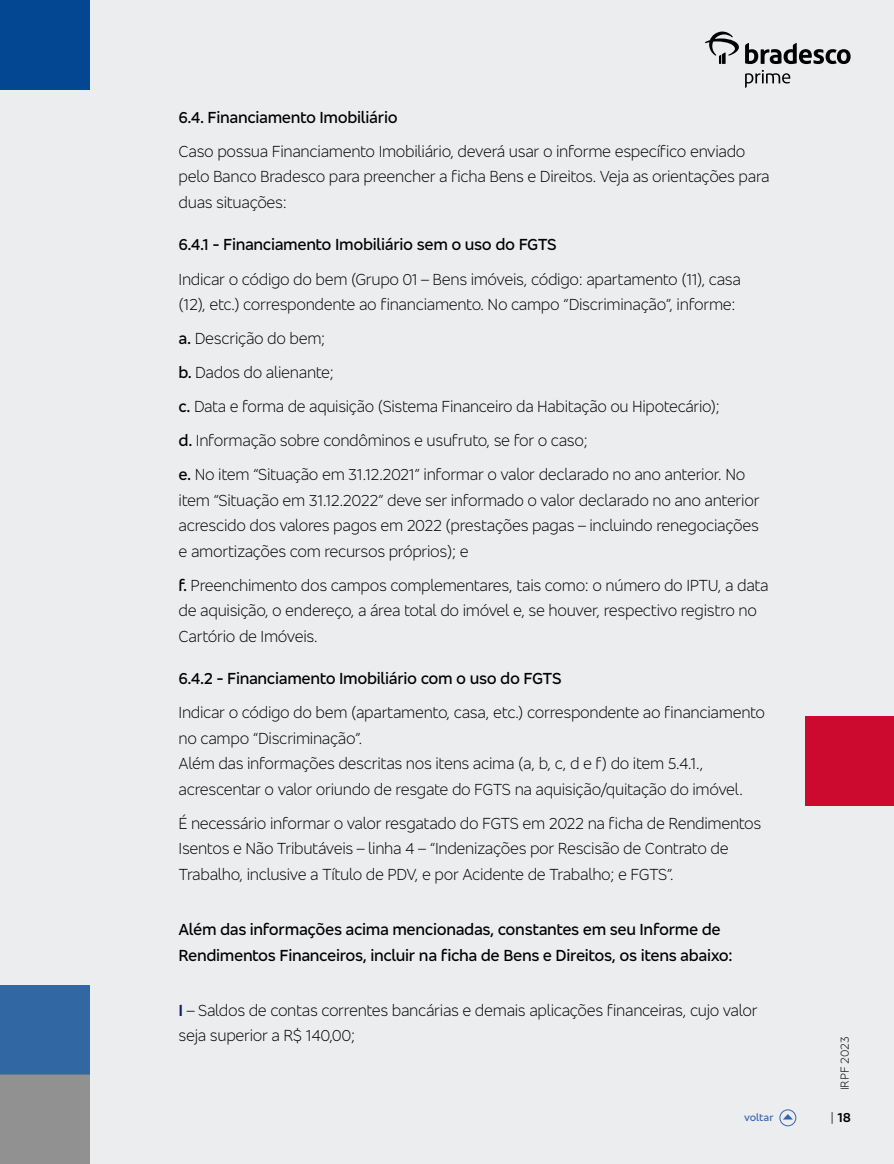
<style>
.page{position:relative;width:894px;height:1164px;background:#fff}
.page>*{position:absolute;margin:0;border:0;box-sizing:border-box;transform-origin:0 0}
.t1{font:300 16.5px/25.5px "Bradesco Sans";letter-spacing:-.02em;color:#000}
.t2{font:500 16.5px/25.5px "Bradesco Sans";letter-spacing:-.02em;color:#000}
.t3{font:600 13.5px "Bradesco Sans";color:#000}
.t4{font:300 12px "Bradesco Sans";color:#000}
.t5{font:500 10.5px "Bradesco Sans";letter-spacing:-.005em;color:#3764af}
.s1{font-weight:500}
.s2{font-weight:600;color:#0e1e64}
.s3{font-weight:300}
</style>
<div class="page">
<div style="left:0;top:0;width:894px;height:1163px;background:#ebedee"></div>
<div style="left:805px;top:716px;width:89px;height:89px;background:#cc092f"></div>
<div style="left:0;top:984px;width:89px;height:90px;background:#3167a3"></div>
<div style="left:0;top:0;width:89px;height:89px;background:#034691"></div>
<div style="left:0;top:1074px;width:89px;height:89px;background:#919191"></div>
<div style="left:779px;top:1109px;width:17px;height:17px;border:1px solid #3764af;border-radius:50%"></div>
<svg style="left:783px;top:1114px;width:10px;height:5px"></svg>
<svg style="left:745px;top:70px;width:45px;height:18px"></svg>
<svg style="left:745px;top:43px;width:105px;height:21px"></svg>
<svg style="left:705px;top:31px;width:34px;height:33px"></svg>
<p class="t2" style="left:179px;top:104px;width:221px">6.4. Financiamento Imobiliário</p>
<p class="t1" style="left:179px;top:138px;width:592px">Caso possua Financiamento Imobiliário, deverá usar o informe específico enviado pelo Banco Bradesco para preencher a ficha Bens e Direitos. Veja as orientações para duas situações:</p>
<p class="t2" style="left:179px;top:231px;width:380px">6.4.1 - Financiamento Imobiliário sem o uso do FGTS</p>
<p class="t1" style="left:179px;top:265px;width:564px">Indicar o código do bem (Grupo 01 – Bens imóveis, código: apartamento (11), casa (12), etc.) correspondente ao financiamento. No campo “Discriminação”, informe:</p>
<p class="t1" style="left:179px;top:321px;width:568px;line-height:34px"><span class="s1">a.</span> Descrição do bem;<br><span class="s1">b.</span> Dados do alienante;<br><span class="s1">c.</span> Data e forma de aquisição (Sistema Financeiro da Habitação ou Hipotecário);<br><span class="s1">d.</span> Informação sobre condôminos e usufruto, se for o caso;<br><span class="s1">e.</span> No item “Situação em 31.12.2021” informar o valor declarado no ano anterior. No</p>
<p class="t1" style="left:179px;top:486px;width:582px;text-align:justify">item “Situação em 31.12.2022” deve ser informado o valor declarado no ano anterior acrescido dos valores pagos em 2022 (prestações pagas – incluindo renegociações e amortizações com recursos próprios); e</p>
<p class="t1" style="left:179px;top:571px;width:591px"><span class="s1">f.</span> Preenchimento dos campos complementares, tais como: o número do IPTU, a data de aquisição, o endereço, a área total do imóvel e, se houver, respectivo registro no<br>Cartório de Imóveis.</p>
<p class="t2" style="left:179px;top:665px;width:385px">6.4.2 - Financiamento Imobiliário com o uso do FGTS</p>
<p class="t1" style="left:179px;top:699px;width:588px">Indicar o código do bem (apartamento, casa, etc.) correspondente ao financiamento no campo “Discriminação”.<br>Além das informações descritas nos itens acima (a, b, c, d e f) do item 5.4.1., acrescentar o valor oriundo de resgate do FGTS na aquisição/quitação do imóvel.</p>
<p class="t1" style="left:179px;top:809px;width:584px">É necessário informar o valor resgatado do FGTS em 2022 na ficha de Rendimentos<br>Isentos e Não Tributáveis – linha 4 – “Indenizações por Rescisão de Contrato de<br>Trabalho, inclusive a Título de PDV, e por Acidente de Trabalho; e FGTS”.</p>
<p class="t2" style="left:179px;top:916px;width:555px">Além das informações acima mencionadas, constantes em seu Informe de<br>Rendimentos Financeiros, incluir na ficha de Bens e Direitos, os itens abaixo:</p>
<p class="t1" style="left:179px;top:996px;width:580px"><span class="s2">I</span> – Saldos de contas correntes bancárias e demais aplicações financeiras, cujo valor seja superior a R$ 140,00;</p>
<p class="t4" style="left:837px;top:1090px;width:55px;rotate:-90deg">IRPF 2023</p>
<p class="t5" style="left:744px;top:1110px;width:31px">voltar</p>
<p class="t3" style="left:830px;top:1108px;width:22px"><span class="s3">|</span> 18</p>
</div>
